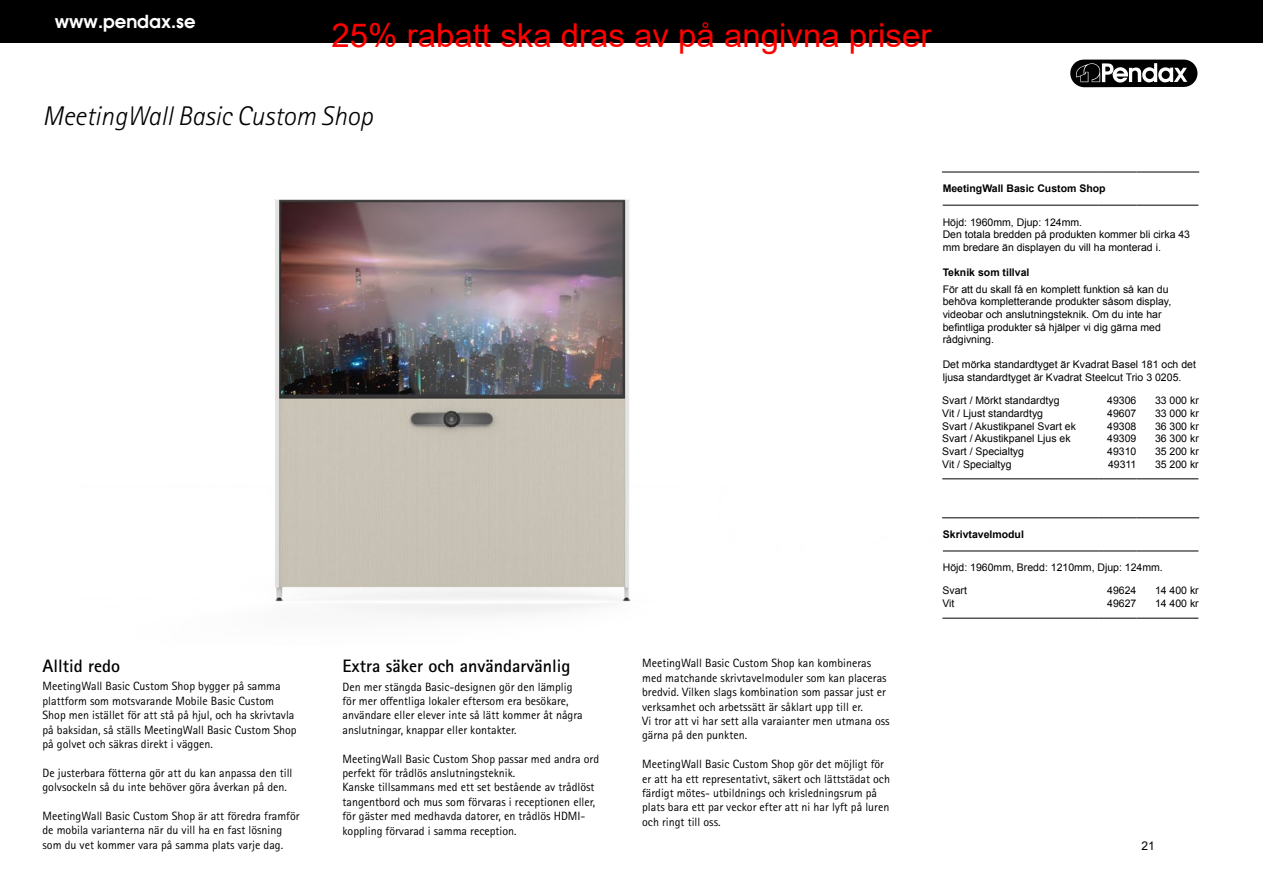
<style>
.page{position:relative;width:1263px;height:893px;background:#fff}
.page>*{position:absolute;margin:0;border:0;box-sizing:border-box;transform-origin:0 0}
.t1{font:33px "Arial";color:#f00}
.t2{font:italic 300 27px "Rotis Sans Serif Pro";color:#000}
.t3{font:700 18px "Rotis Sans Serif Pro";color:#000}
.t4{font:600 18px "Atlanta";color:#fff}
.t5{font:12px/14.4px "Rotis Sans Serif Pro";color:#000}
.t6{font:12px "Arial";color:#000}
.t7{font:10.5px/12.6px "Arial";color:#000}
.t8{font:700 10.5px "Arial";color:#000}
</style>
<div class="page">
<div style="left:0;top:0;width:1263px;height:43px;background:#000"></div>
<svg style="left:1081px;top:59px;width:117px;height:29px"></svg>
<svg style="left:1070px;top:60px;width:127px;height:27px"></svg>
<hr style="left:942px;top:478px;width:156px;height:1px;background:#000">
<hr style="left:1098px;top:478px;width:38px;height:1px;background:#000">
<hr style="left:1136px;top:478px;width:62px;height:1px;background:#000">
<hr style="left:942px;top:172px;width:156px;height:1px;background:#000">
<hr style="left:1098px;top:172px;width:38px;height:1px;background:#000">
<hr style="left:1136px;top:172px;width:63px;height:1px;background:#000">
<hr style="left:943px;top:205px;width:155px;height:1px;background:#000">
<hr style="left:1098px;top:205px;width:38px;height:1px;background:#000">
<hr style="left:1136px;top:205px;width:62px;height:1px;background:#000">
<img style="left:274px;top:199px;width:357px;height:416px">
<hr style="left:942px;top:618px;width:156px;height:1px;background:#000">
<hr style="left:1098px;top:618px;width:38px;height:1px;background:#000">
<hr style="left:1136px;top:618px;width:62px;height:1px;background:#000">
<hr style="left:942px;top:517px;width:156px;height:1px;background:#000">
<hr style="left:1098px;top:517px;width:38px;height:1px;background:#000">
<hr style="left:1136px;top:517px;width:63px;height:1px;background:#000">
<hr style="left:943px;top:551px;width:155px;height:1px;background:#000">
<hr style="left:1098px;top:551px;width:38px;height:1px;background:#000">
<hr style="left:1136px;top:551px;width:62px;height:1px;background:#000">
<h3 class="t4" style="left:55px;top:8px;width:142px">www.pendax.se</h3>
<h1 class="t1" style="left:332px;top:13px;width:601px">25% rabatt ska dras av på angivna priser</h1>
<h2 class="t2" style="left:43px;top:101px;width:332px">MeetingWall Basic Custom Shop</h2>
<p class="t8" style="left:943px;top:182px;width:164px">MeetingWall Basic Custom Shop</p>
<p class="t7" style="left:943px;top:216px;width:249px">Höjd: 1960mm, Djup: 124mm.<br>Den totala bredden på produkten kommer bli cirka 43 mm bredare än displayen du vill ha monterad i.</p>
<p class="t8" style="left:943px;top:265px;width:88px">Teknik som tillval</p>
<p class="t7" style="left:943px;top:283px;width:230px">För att du skall få en komplett funktion så kan du behöva kompletterande produkter såsom display, videobar och anslutningsteknik. Om du inte har befintliga produkter så hjälper vi dig gärna med rådgivning.</p>
<p class="t7" style="left:943px;top:359px;width:255px">Det mörka standardtyget är Kvadrat Basel 181 och det ljusa standardtyget är Kvadrat Steelcut Trio 3 0205.</p>
<p class="t7" style="left:942px;top:394px;width:119px">Svart / Mörkt standardtyg</p>
<p class="t7" style="left:1107px;top:394px;width:31px">49306</p>
<p class="t7" style="left:1155px;top:394px;width:45px">33 000 kr</p>
<p class="t7" style="left:942px;top:407px;width:102px">Vit / Ljust standardtyg</p>
<p class="t7" style="left:1107px;top:407px;width:31px">49607</p>
<p class="t7" style="left:1155px;top:407px;width:45px">33 000 kr</p>
<p class="t7" style="left:942px;top:420px;width:135px">Svart / Akustikpanel Svart ek</p>
<p class="t7" style="left:1107px;top:420px;width:31px">49308</p>
<p class="t7" style="left:1155px;top:420px;width:45px">36 300 kr</p>
<p class="t7" style="left:942px;top:432px;width:130px">Svart / Akustikpanel Ljus ek</p>
<p class="t7" style="left:1107px;top:432px;width:31px">49309</p>
<p class="t7" style="left:1155px;top:432px;width:45px">36 300 kr</p>
<p class="t7" style="left:942px;top:445px;width:83px">Svart / Specialtyg</p>
<p class="t7" style="left:1107px;top:445px;width:31px">49310</p>
<p class="t7" style="left:1155px;top:445px;width:45px">35 200 kr</p>
<p class="t7" style="left:942px;top:458px;width:71px">Vit / Specialtyg</p>
<p class="t7" style="left:1108px;top:458px;width:30px">49311</p>
<p class="t7" style="left:1155px;top:458px;width:45px">35 200 kr</p>
<h3 class="t3" style="left:43px;top:654px;width:79px">Alltid redo</h3>
<p class="t5" style="left:43px;top:679px;width:256px">MeetingWall Basic Custom Shop bygger på samma plattform som motsvarande Mobile Basic Custom Shop men istället för att stå på hjul, och ha skrivtavla på baksidan, så ställs MeetingWall Basic Custom Shop på golvet och säkras direkt i väggen.</p>
<p class="t5" style="left:43px;top:766px;width:251px">De justerbara fötterna gör att du kan anpassa den till golvsockeln så du inte behöver göra åverkan på den.</p>
<p class="t5" style="left:43px;top:809px;width:259px">MeetingWall Basic Custom Shop är att föredra framför de mobila varianterna när du vill ha en fast lösning som du vet kommer vara på samma plats varje dag.</p>
<h3 class="t3" style="left:342px;top:654px;width:229px">Extra säker och användarvänlig</h3>
<p class="t5" style="left:342px;top:679px;width:242px">Den mer stängda Basic-designen gör den lämplig för mer offentliga lokaler eftersom era besökare, användare eller elever inte så lätt kommer åt några anslutningar, knappar eller kontakter.</p>
<p class="t5" style="left:342px;top:751px;width:258px">MeetingWall Basic Custom Shop passar med andra ord perfekt för trådlös anslutningsteknik.<br>Kanske tillsammans med ett set bestående av trådlöst tangentbord och mus som förvaras i receptionen eller, för gäster med medhavda datorer, en trådlös HDMI&shy;koppling förvarad i samma reception.</p>
<p class="t5" style="left:642px;top:656px;width:249px">MeetingWall Basic Custom Shop kan kombineras med matchande skrivtavelmoduler som kan placeras bredvid. Vilken slags kombination som passar just er verksamhet och arbetssätt är såklart upp till er.<br>Vi tror att vi har sett alla varaianter men utmana oss gärna på den punkten.</p>
<p class="t5" style="left:642px;top:757px;width:249px">MeetingWall Basic Custom Shop gör det möjligt för er att ha ett representativt, säkert och lättstädat och färdigt mötes- utbildnings och krisledningsrum på plats bara ett par veckor efter att ni har lyft på luren och ringt till oss.</p>
<p class="t8" style="left:943px;top:527px;width:83px">Skrivtavelmodul</p>
<p class="t7" style="left:942px;top:556px;width:222px;line-height:23px">Höjd: 1960mm, Bredd: 1210mm, Djup: 124mm.<br>Svart</p>
<p class="t7" style="left:1107px;top:584px;width:31px">49624</p>
<p class="t7" style="left:1155px;top:584px;width:45px">14 400 kr</p>
<p class="t7" style="left:942px;top:597px;width:14px">Vit</p>
<p class="t7" style="left:1107px;top:597px;width:31px">49627</p>
<p class="t7" style="left:1155px;top:597px;width:45px">14 400 kr</p>
<p class="t6" style="left:1141px;top:837px;width:15px">21</p>
</div>
